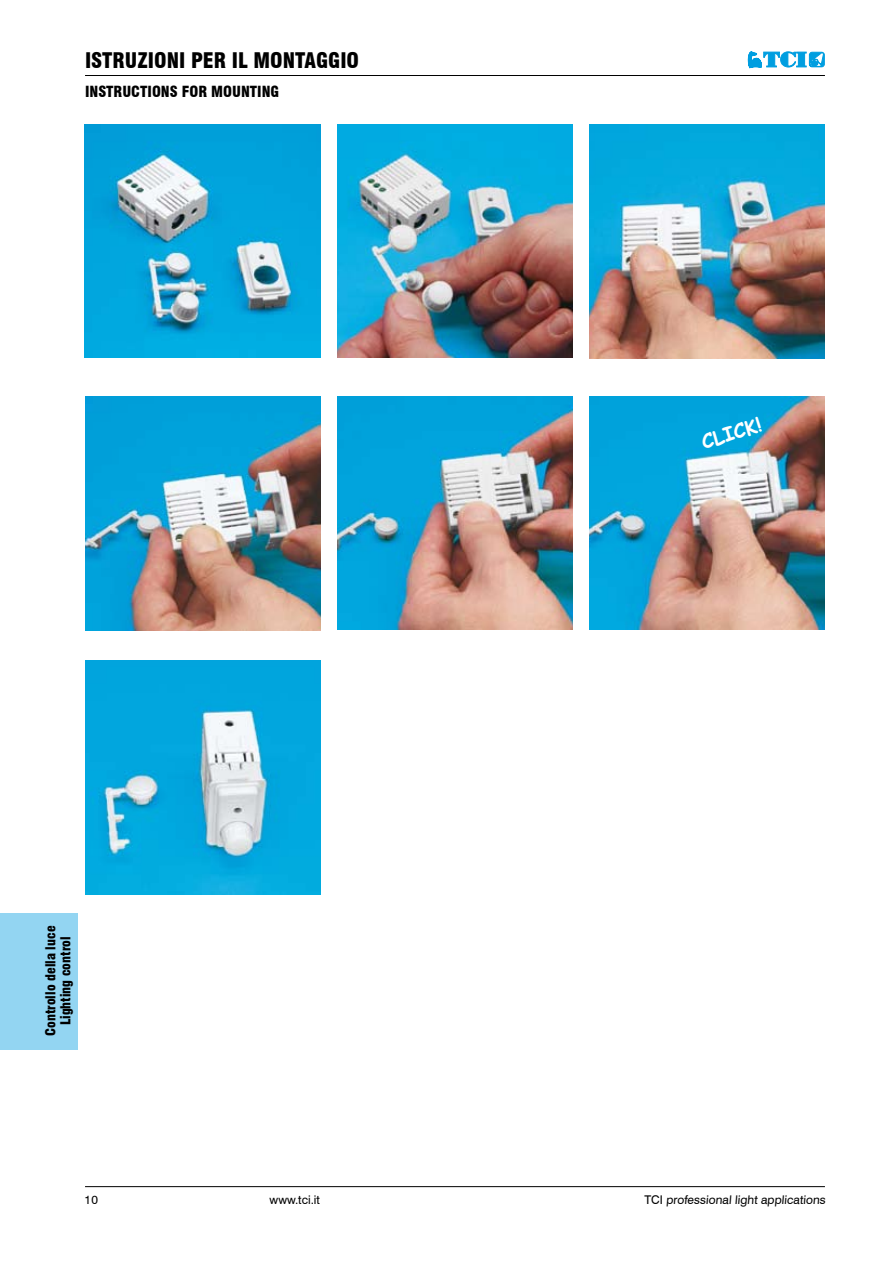
<style>
.page{position:relative;width:893px;height:1263px;background:#fff}
.page>*{position:absolute;margin:0;border:0;box-sizing:border-box;transform-origin:0 0}
.t1{font:900 condensed 21px "Swiss 721 BT";color:#000}
.t2{font:700 19.5px "Comic Sans MS";color:#fff}
.t3{font:900 condensed 15px "Swiss 721 BT";color:#000}
.t4{font:900 condensed 13.5px/15px "Swiss 721 BT";color:#000;text-align:center}
.t5{font:12px "Swiss 721 BT";color:#000}
</style>
<div class="page">
<img style="left:590px;top:124px;width:235px;height:234px">
<img style="left:337px;top:124px;width:236px;height:233px">
<img style="left:85px;top:124px;width:235px;height:233px">
<img style="left:85px;top:397px;width:235px;height:234px">
<img style="left:337px;top:397px;width:236px;height:233px">
<img style="left:590px;top:397px;width:235px;height:233px">
<img style="left:85px;top:661px;width:235px;height:233px">
<hr style="left:85px;top:1186px;width:740px;height:1px;background:#000">
<hr style="left:85px;top:75px;width:740px;height:1px;background:#000">
<svg style="left:748px;top:52px;width:76px;height:16px"></svg>
<div style="left:0;top:913px;width:77px;height:136px;background:#93d5f2"></div>
<h1 class="t1" style="left:85px;top:48px;width:276px">ISTRUZIONI PER IL MONTAGGIO</h1>
<p class="t3" style="left:85px;top:82px;width:194px">INSTRUCTIONS FOR MOUNTING</p>
<h2 class="t2" style="left:698px;top:429px;width:63px;rotate:-18deg">CLICK!</h2>
<p class="t4" style="left:43px;top:1036px;width:112px;rotate:-90deg">CONTROLLO DELLA LUCE<br>LIGHTING CONTROL</p>
<p class="t5" style="left:84px;top:1192px;width:15px">10</p>
<p class="t5" style="left:270px;top:1192px;width:52px">www.tci.it</p>
<p class="t5" style="left:644px;top:1192px;width:184px">TCI professional light applications</p>
</div>
